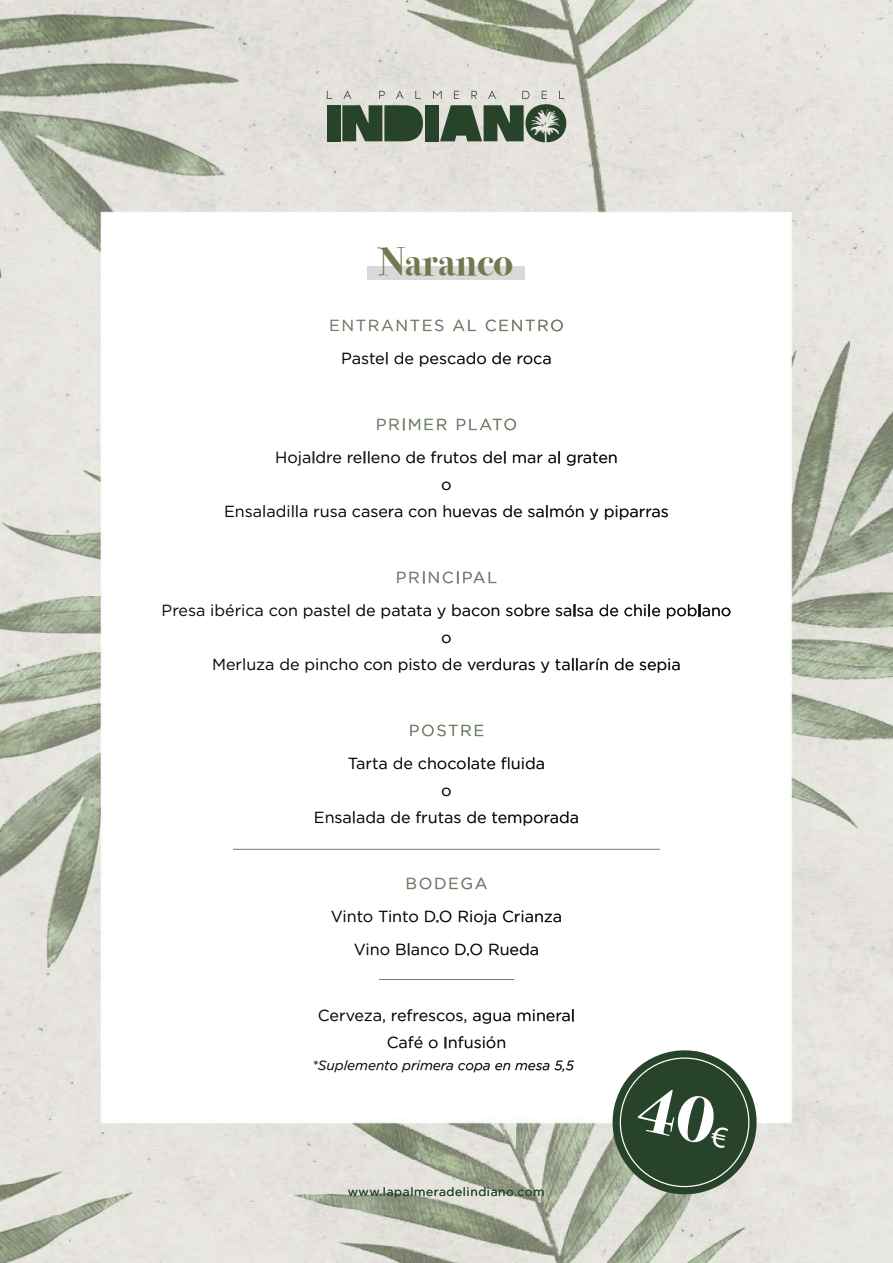
<style>
.page{position:relative;width:893px;height:1263px;background:#fff}
.page>*{position:absolute;margin:0;border:0;box-sizing:border-box;transform-origin:0 0}
.t1{font:39.6px "Bodoni Svty Two ITCTT Bold";color:#727950}
.t2{font:16.05px/27px "Gotham";color:#08090a;text-align:center}
.t3{font:16.05px "Gotham";letter-spacing:.1em;color:#708167}
.t4{font:italic 13.5px "Gotham";color:#08090a}
.t5{font:12px "Gotham";letter-spacing:.05em;color:#27442a}
</style>
<div class="page">
<img style="left:0;top:0;width:893px;height:1263px">
<div style="left:327px;top:105px;width:13px;height:36px;background:#27442a"></div>
<svg style="left:327px;top:91px;width:5px;height:8px"></svg>
<svg style="left:379px;top:91px;width:6px;height:8px"></svg>
<svg style="left:342px;top:105px;width:81px;height:36px;background:#3f5841"></svg>
<svg style="left:396px;top:90px;width:8px;height:9px"></svg>
<svg style="left:415px;top:91px;width:6px;height:8px"></svg>
<svg style="left:343px;top:90px;width:8px;height:9px"></svg>
<div style="left:425px;top:105px;width:13px;height:36px;background:#27442a"></div>
<svg style="left:433px;top:90px;width:133px;height:52px;background:#839081"></svg>
<svg style="left:331px;top:320px;width:112px;height:11px"></svg>
<svg style="left:453px;top:320px;width:23px;height:11px"></svg>
<svg style="left:486px;top:320px;width:77px;height:11px"></svg>
<svg style="left:343px;top:352px;width:45px;height:12px"></svg>
<svg style="left:395px;top:352px;width:18px;height:12px"></svg>
<svg style="left:420px;top:352px;width:66px;height:15px"></svg>
<svg style="left:492px;top:352px;width:19px;height:12px"></svg>
<svg style="left:518px;top:356px;width:32px;height:8px"></svg>
<svg style="left:377px;top:419px;width:70px;height:11px"></svg>
<svg style="left:457px;top:419px;width:59px;height:11px"></svg>
<svg style="left:277px;top:451px;width:64px;height:15px"></svg>
<svg style="left:348px;top:451px;width:52px;height:12px"></svg>
<svg style="left:406px;top:451px;width:19px;height:12px"></svg>
<svg style="left:431px;top:451px;width:46px;height:12px"></svg>
<svg style="left:483px;top:451px;width:22px;height:12px"></svg>
<svg style="left:513px;top:455px;width:29px;height:8px"></svg>
<svg style="left:548px;top:451px;width:12px;height:12px"></svg>
<svg style="left:567px;top:452px;width:50px;height:14px"></svg>
<svg style="left:442px;top:482px;width:9px;height:8px"></svg>
<svg style="left:226px;top:505px;width:81px;height:12px"></svg>
<svg style="left:315px;top:509px;width:31px;height:8px"></svg>
<svg style="left:353px;top:509px;width:49px;height:8px"></svg>
<svg style="left:409px;top:509px;width:27px;height:8px"></svg>
<svg style="left:444px;top:505px;width:53px;height:12px"></svg>
<svg style="left:503px;top:505px;width:19px;height:12px"></svg>
<svg style="left:528px;top:505px;width:55px;height:12px"></svg>
<svg style="left:590px;top:509px;width:8px;height:11px"></svg>
<svg style="left:605px;top:506px;width:63px;height:14px"></svg>
<svg style="left:397px;top:572px;width:99px;height:11px"></svg>
<svg style="left:163px;top:605px;width:41px;height:11px"></svg>
<svg style="left:212px;top:604px;width:51px;height:12px"></svg>
<svg style="left:270px;top:608px;width:27px;height:8px"></svg>
<svg style="left:304px;top:604px;width:45px;height:15px"></svg>
<svg style="left:356px;top:604px;width:19px;height:12px"></svg>
<svg style="left:382px;top:605px;width:49px;height:14px"></svg>
<svg style="left:437px;top:608px;width:9px;height:11px"></svg>
<svg style="left:453px;top:604px;width:46px;height:12px"></svg>
<svg style="left:506px;top:604px;width:43px;height:12px"></svg>
<svg style="left:556px;top:604px;width:37px;height:12px"></svg>
<svg style="left:600px;top:604px;width:18px;height:12px"></svg>
<svg style="left:625px;top:604px;width:35px;height:12px"></svg>
<svg style="left:667px;top:604px;width:63px;height:15px"></svg>
<svg style="left:442px;top:635px;width:9px;height:8px"></svg>
<svg style="left:214px;top:658px;width:59px;height:12px"></svg>
<svg style="left:280px;top:658px;width:19px;height:12px"></svg>
<svg style="left:306px;top:658px;width:52px;height:15px"></svg>
<svg style="left:364px;top:662px;width:28px;height:8px"></svg>
<svg style="left:399px;top:659px;width:37px;height:14px"></svg>
<svg style="left:443px;top:658px;width:18px;height:12px"></svg>
<svg style="left:468px;top:658px;width:67px;height:12px"></svg>
<svg style="left:541px;top:662px;width:8px;height:11px"></svg>
<svg style="left:556px;top:658px;width:52px;height:12px"></svg>
<svg style="left:615px;top:658px;width:18px;height:12px"></svg>
<svg style="left:640px;top:659px;width:40px;height:14px"></svg>
<svg style="left:410px;top:725px;width:73px;height:11px"></svg>
<svg style="left:349px;top:758px;width:38px;height:11px"></svg>
<svg style="left:394px;top:757px;width:18px;height:12px"></svg>
<svg style="left:419px;top:757px;width:76px;height:12px"></svg>
<svg style="left:501px;top:757px;width:43px;height:12px"></svg>
<svg style="left:442px;top:788px;width:9px;height:8px"></svg>
<svg style="left:315px;top:811px;width:69px;height:12px"></svg>
<svg style="left:391px;top:811px;width:19px;height:12px"></svg>
<svg style="left:416px;top:811px;width:45px;height:12px"></svg>
<svg style="left:467px;top:811px;width:19px;height:12px"></svg>
<svg style="left:492px;top:811px;width:86px;height:15px"></svg>
<svg style="left:407px;top:878px;width:80px;height:11px"></svg>
<svg style="left:331px;top:911px;width:41px;height:11px"></svg>
<svg style="left:379px;top:911px;width:39px;height:11px"></svg>
<svg style="left:425px;top:911px;width:26px;height:11px"></svg>
<svg style="left:459px;top:911px;width:37px;height:14px"></svg>
<svg style="left:503px;top:911px;width:58px;height:11px"></svg>
<svg style="left:354px;top:944px;width:35px;height:11px"></svg>
<svg style="left:397px;top:943px;width:52px;height:12px"></svg>
<svg style="left:456px;top:944px;width:26px;height:11px"></svg>
<svg style="left:490px;top:943px;width:48px;height:12px"></svg>
<svg style="left:319px;top:1010px;width:66px;height:13px"></svg>
<svg style="left:392px;top:1009px;width:74px;height:14px"></svg>
<svg style="left:473px;top:1013px;width:37px;height:11px"></svg>
<svg style="left:518px;top:1009px;width:56px;height:12px"></svg>
<svg style="left:388px;top:1036px;width:34px;height:12px"></svg>
<svg style="left:429px;top:1040px;width:9px;height:8px"></svg>
<svg style="left:445px;top:1036px;width:60px;height:12px"></svg>
<svg style="left:314px;top:1060px;width:139px;height:13px"></svg>
<svg style="left:459px;top:1061px;width:115px;height:12px"></svg>
<div style="left:367px;top:267px;width:158px;height:13px;background:#d9d9d9"></div>
<hr style="left:233px;top:849px;width:427px;height:1px;background:#708167">
<hr style="left:379px;top:979px;width:135px;height:1px;background:#708167">
<svg style="left:606px;top:1043px;width:158px;height:158px"></svg>
<h1 class="t1" style="left:379px;top:239px;width:136px">Naranco</h1>
<p class="t3" style="left:329px;top:315px;width:236px">ENTRANTES AL CENTRO</p>
<p class="t2" style="left:341px;top:345px;width:212px">Pastel de pescado de roca</p>
<p class="t3" style="left:376px;top:414px;width:143px">PRIMER PLATO</p>
<p class="t2" style="left:224px;top:444px;width:446px">Hojaldre relleno de frutos del mar al graten<br>o<br>Ensaladilla rusa casera con huevas de salmón y piparras</p>
<p class="t3" style="left:396px;top:567px;width:103px">PRINCIPAL</p>
<p class="t2" style="left:162px;top:597px;width:571px">Presa ibérica con pastel de patata y bacon sobre salsa de chile poblano o<br>Merluza de pincho con pisto de verduras y tallarín de sepia</p>
<p class="t3" style="left:409px;top:720px;width:77px">POSTRE</p>
<p class="t2" style="left:314px;top:750px;width:267px">Tarta de chocolate fluida<br>o<br>Ensalada de frutas de temporada</p>
<p class="t3" style="left:405px;top:873px;width:84px">BODEGA</p>
<p class="t2" style="left:331px;top:900px;width:233px;line-height:33px">Vinto Tinto D.O Rioja Crianza<br>Vino Blanco D.O Rueda</p>
<p class="t2" style="left:318px;top:1002px;width:259px">Cerveza, refrescos, agua mineral<br>Café o Infusión</p>
<p class="t4" style="left:312px;top:1058px;width:263px">*Suplemento primera copa en mesa 5,5</p>
<p class="t5" style="left:348px;top:1184px;width:198px">www.lapalmeradelindiano.com</p>
</div>
